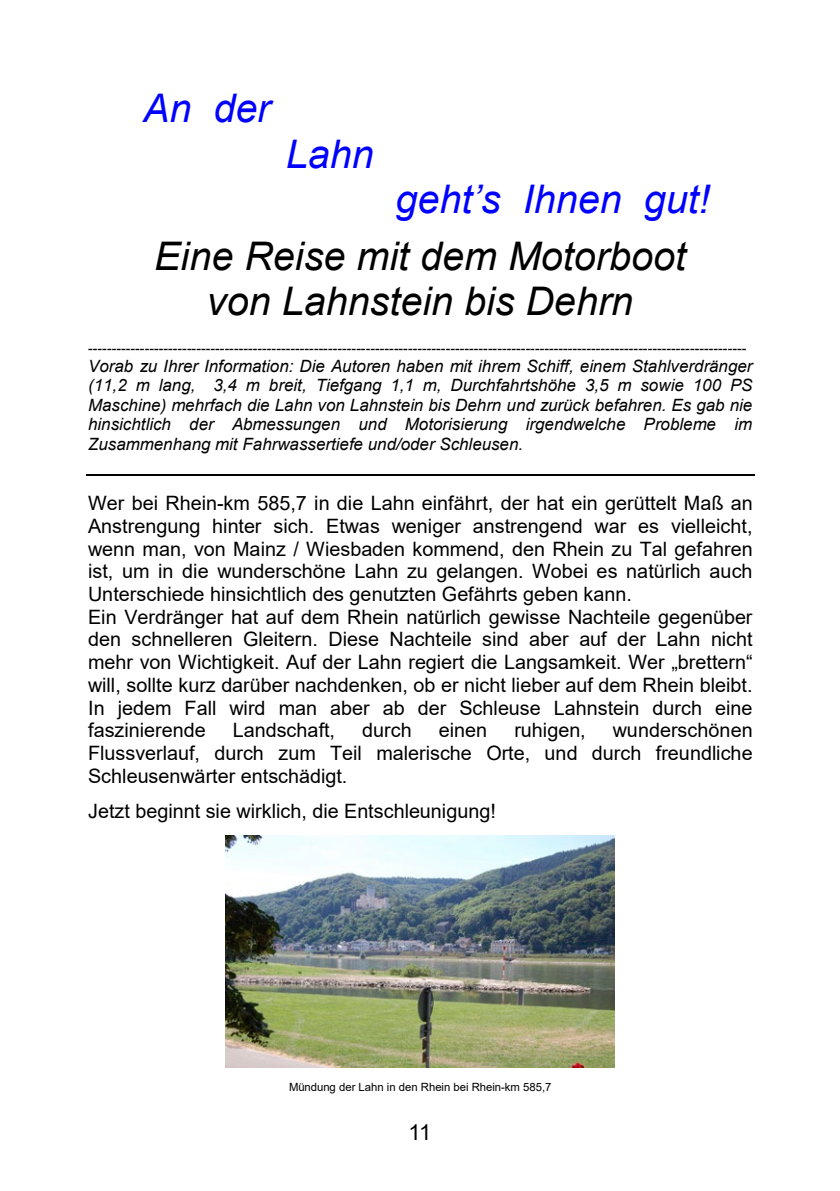
<style>
.page{position:relative;width:840px;height:1191px;background:#fff}
.page>*{position:absolute;margin:0;border:0;box-sizing:border-box;transform-origin:0 0}
.t1{font:italic 39.4px/56.8px "Arial";color:#000}
.t2{font:italic 39.4px "Arial";color:#00f}
.t3{font:22.6px "Arial";color:#000}
.t4{font:22px "Arial";color:#000}
.t5{font:19.8px/22.8px "Arial";color:#000}
.t6{font:italic 17px/19.4px "Arial";letter-spacing:.005em;color:#000;text-align:justify}
.t7{font:14px "Arial";color:#000}
.t8{font:11.4px "Arial";letter-spacing:-.005em;color:#000}
.s1{color:#00f}
</style>
<div class="page">
<hr style="left:86px;top:474px;width:668px;height:1px;background:#000">
<img style="left:225px;top:835px;width:389px;height:232px">
<p class="t2" style="left:143px;top:83px;width:129px">An der</p>
<p class="t2" style="left:285px;top:128px;width:89px">Lahn</p>
<p class="t1" style="left:154px;top:171px;width:556px;text-indent:241px"><span class="s1">geht’s Ihnen gut!<br></span>Eine Reise mit dem Motorboot</p>
<p class="t1" style="left:207px;top:274px;width:427px">von Lahnstein bis Dehrn</p>
<p class="t7" style="left:88px;top:338px;width:659px">--------------------------------------------------------------------------------------------------------------------------------------------</p>
<p class="t6" style="left:88px;top:356px;width:665px">Vorab zu Ihrer Information: Die Autoren haben mit ihrem Schiff, einem Stahlverdränger (11,2 m lang, 3,4 m breit, Tiefgang 1,1 m, Durchfahrtshöhe 3,5 m sowie 100 PS Maschine) mehrfach die Lahn von Lahnstein bis Dehrn und zurück befahren. Es gab nie hinsichtlich der Abmessungen und Motorisierung irgendwelche Probleme im Zusammenhang mit Fahrwassertiefe und/oder Schleusen.</p>
<p class="t5" style="left:88px;top:491px;width:665px">Wer bei Rhein-km 585,7 in die Lahn einfährt, der hat ein gerüttelt Maß an Anstrengung hinter sich. Etwas weniger anstrengend war es vielleicht, wenn man, von Mainz / Wiesbaden kommend, den Rhein zu Tal gefahren ist, um in die wunderschöne Lahn zu gelangen. Wobei es natürlich auch Unterschiede hinsichtlich des genutzten Gefährts geben kann.<br>Ein Verdränger hat auf dem Rhein natürlich gewisse Nachteile gegenüber den schnelleren Gleitern. Diese Nachteile sind aber auf der Lahn nicht mehr von Wichtigkeit. Auf der Lahn regiert die Langsamkeit. Wer „brettern“ will, sollte kurz darüber nachdenken, ob er nicht lieber auf dem Rhein bleibt.<br>In jedem Fall wird man aber ab der Schleuse Lahnstein durch eine faszinierende</p>
<p class="t5" style="left:233px;top:718px;width:103px">Landschaft,</p>
<p class="t5" style="left:362px;top:718px;width:51px">durch</p>
<p class="t5" style="left:438px;top:718px;width:50px">einen</p>
<p class="t5" style="left:514px;top:718px;width:73px">ruhigen,</p>
<p class="t5" style="left:88px;top:719px;width:665px;text-align:justify;text-indent:524px">wunderschönen Flussverlauf, durch zum Teil malerische Orte, und durch freundliche Schleusenwärter entschädigt.</p>
<p class="t5" style="left:88px;top:799px;width:409px">Jetzt beginnt sie wirklich, die Entschleunigung!</p>
<p class="t8" style="left:289px;top:1078px;width:264px">Mündung der Lahn in den Rhein bei Rhein-km 585,7</p>
<p class="t3" style="left:407px;top:1115px;width:27px">11</p>
<p class="t4" style="left:408px;top:1117px;width:24px">11</p>
</div>
